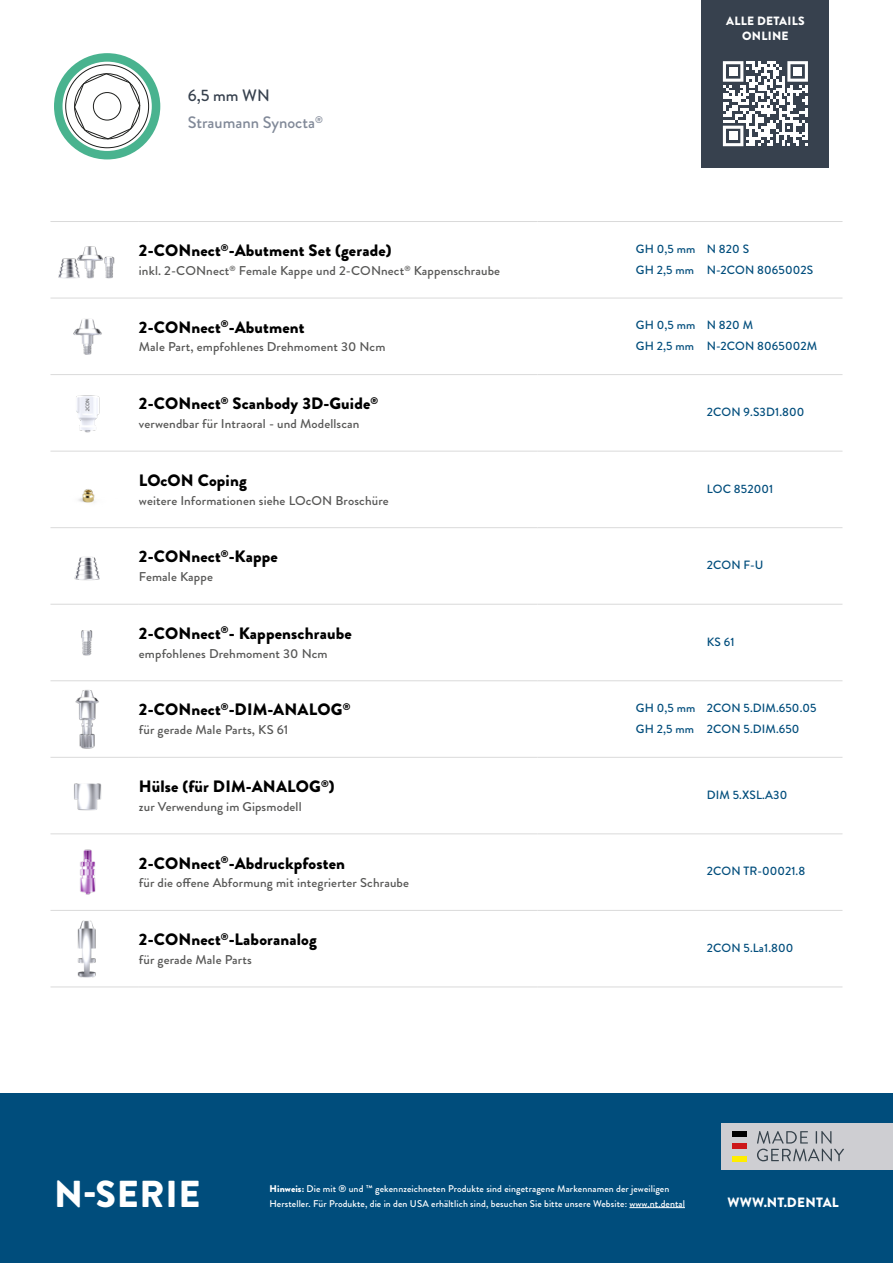
<style>
.page{position:relative;width:893px;height:1263px;background:#fff}
.page>*{position:absolute;margin:0;border:0;box-sizing:border-box;transform-origin:0 0}
.t1{font:900 37.5px "Brandon Grotesque";letter-spacing:.02em;color:#fff}
.Artikel{font:900 16.5px "Brandon Grotesque";letter-spacing:.01em;color:#000}
.t2{font:500 16.5px "Brandon Grotesque";color:#818998}
.t3{font:500 16.5px "Brandon Grotesque";color:#37414e}
.t4{font:900 13.5px "Brandon Grotesque";letter-spacing:.02em;color:#fff}
.Artikel_Zusatz{font:500 12.75px "Brandon Grotesque";letter-spacing:.01em;color:#575756}
.t5{font:500 12px "Brandon Grotesque";letter-spacing:.01em;color:#004d7c}
.t6{font:900 12px/14.4px "Brandon Grotesque";letter-spacing:.02em;color:#fff;text-align:center}
.t7{font:500 9.75px/15px "Brandon Grotesque";letter-spacing:.01em;color:#fff}
.s1{font-weight:900}
</style>
<div class="page">
<div style="left:0;top:1093px;width:893px;height:170px;background:#004d7c"></div>
<div style="left:702px;top:0;width:127px;height:167px;background:#37414e"></div>
<div style="left:721px;top:1123px;width:172px;height:47px;background:#ceced2"></div>
<div style="left:731px;top:1131px;width:15px;height:5px;background:#000"></div>
<div style="left:731px;top:1144px;width:15px;height:5px;background:#cd1719"></div>
<div style="left:731px;top:1156px;width:15px;height:5px;background:#ffed00"></div>
<svg style="left:757px;top:1131px;width:87px;height:30px"></svg>
<hr style="left:629px;top:1207px;width:56px;height:1px;background:#fff">
<svg style="left:723px;top:61px;width:85px;height:85px"></svg>
<div style="left:729px;top:67px;width:8px;height:9px;background:#fff"></div>
<div style="left:793px;top:67px;width:9px;height:9px;background:#fff"></div>
<div style="left:729px;top:132px;width:8px;height:8px;background:#fff"></div>
<svg style="left:54px;top:53px;width:106px;height:106px"></svg>
<hr style="left:50px;top:221px;width:89px;height:1px;background:#dadada">
<hr style="left:139px;top:221px;width:398px;height:1px;background:#dadada">
<hr style="left:537px;top:221px;width:305px;height:1px;background:#dadada">
<hr style="left:50px;top:298px;width:89px;height:1px;background:#dadada">
<hr style="left:139px;top:298px;width:398px;height:1px;background:#dadada">
<hr style="left:537px;top:298px;width:305px;height:1px;background:#dadada">
<hr style="left:50px;top:374px;width:89px;height:1px;background:#dadada">
<hr style="left:139px;top:374px;width:398px;height:1px;background:#dadada">
<hr style="left:537px;top:374px;width:305px;height:1px;background:#dadada">
<hr style="left:50px;top:451px;width:89px;height:1px;background:#dadada">
<hr style="left:139px;top:451px;width:398px;height:1px;background:#dadada">
<hr style="left:537px;top:451px;width:305px;height:1px;background:#dadada">
<hr style="left:50px;top:527px;width:89px;height:1px;background:#dadada">
<hr style="left:139px;top:527px;width:398px;height:1px;background:#dadada">
<hr style="left:537px;top:527px;width:305px;height:1px;background:#dadada">
<hr style="left:50px;top:604px;width:89px;height:1px;background:#dadada">
<hr style="left:139px;top:604px;width:398px;height:1px;background:#dadada">
<hr style="left:537px;top:604px;width:305px;height:1px;background:#dadada">
<hr style="left:50px;top:680px;width:89px;height:1px;background:#dadada">
<hr style="left:139px;top:680px;width:398px;height:1px;background:#dadada">
<hr style="left:537px;top:680px;width:305px;height:1px;background:#dadada">
<hr style="left:50px;top:757px;width:89px;height:1px;background:#dadada">
<hr style="left:139px;top:757px;width:398px;height:1px;background:#dadada">
<hr style="left:537px;top:757px;width:305px;height:1px;background:#dadada">
<hr style="left:50px;top:833px;width:89px;height:1px;background:#dadada">
<hr style="left:139px;top:833px;width:398px;height:1px;background:#dadada">
<hr style="left:537px;top:833px;width:305px;height:1px;background:#dadada">
<hr style="left:50px;top:910px;width:89px;height:1px;background:#dadada">
<hr style="left:139px;top:910px;width:398px;height:1px;background:#dadada">
<hr style="left:537px;top:910px;width:305px;height:1px;background:#dadada">
<hr style="left:50px;top:986px;width:89px;height:1px;background:#dadada">
<hr style="left:139px;top:986px;width:398px;height:1px;background:#dadada">
<hr style="left:537px;top:986px;width:305px;height:1px;background:#dadada">
<img style="left:58px;top:246px;width:57px;height:33px">
<img style="left:73px;top:319px;width:29px;height:36px">
<img style="left:76px;top:395px;width:24px;height:38px">
<img style="left:78px;top:489px;width:17px;height:14px">
<img style="left:74px;top:556px;width:26px;height:25px">
<img style="left:81px;top:630px;width:12px;height:26px">
<img style="left:75px;top:689px;width:24px;height:60px">
<img style="left:74px;top:783px;width:28px;height:28px">
<img style="left:80px;top:849px;width:16px;height:46px">
<img style="left:77px;top:920px;width:19px;height:58px">
<p class="t3" style="left:188px;top:84px;width:83px">6,5 mm WN</p>
<p class="t2" style="left:188px;top:111px;width:137px">Straumann Synocta<sup>®</sup></p>
<p class="Artikel" style="left:139px;top:239px;width:254px">2-CONnect<sup>®</sup>-Abutment Set (gerade)</p>
<p class="Artikel_Zusatz" style="left:139px;top:262px;width:363px">inkl. 2-CONnect<sup>®</sup> Female Kappe und 2-CONnect<sup>®</sup> Kappenschraube</p>
<p class="Artikel" style="left:139px;top:315px;width:167px">2-CONnect<sup>®</sup>-Abutment</p>
<p class="Artikel_Zusatz" style="left:139px;top:338px;width:248px">Male Part, empfohlenes Drehmoment 30 Ncm</p>
<p class="Artikel" style="left:139px;top:392px;width:241px">2-CONnect<sup>®</sup> Scanbody 3D-Guide<sup>®</sup></p>
<p class="Artikel_Zusatz" style="left:139px;top:415px;width:222px">verwendbar für Intraoral - und Modellscan</p>
<p class="Artikel" style="left:139px;top:468px;width:109px">LOcON Coping</p>
<p class="Artikel_Zusatz" style="left:139px;top:491px;width:251px">weitere Informationen siehe LOcON Broschüre</p>
<p class="Artikel" style="left:139px;top:545px;width:140px">2-CONnect<sup>®</sup>-Kappe</p>
<p class="Artikel_Zusatz" style="left:139px;top:568px;width:76px">Female Kappe</p>
<p class="Artikel" style="left:139px;top:621px;width:214px">2-CONnect<sup>®</sup>- Kappenschraube</p>
<p class="Artikel_Zusatz" style="left:139px;top:644px;width:190px">empfohlenes Drehmoment 30 Ncm</p>
<p class="Artikel" style="left:139px;top:698px;width:213px">2-CONnect<sup>®</sup>-DIM-ANALOG<sup>®</sup></p>
<p class="Artikel_Zusatz" style="left:139px;top:721px;width:151px">für gerade Male Parts, KS 61</p>
<p class="Artikel" style="left:139px;top:775px;width:197px">Hülse (für DIM-ANALOG<sup>®</sup>)</p>
<p class="Artikel_Zusatz" style="left:139px;top:797px;width:164px">zur Verwendung im Gipsmodell</p>
<p class="Artikel" style="left:139px;top:851px;width:208px">2-CONnect<sup>®</sup>-Abdruckpfosten</p>
<p class="Artikel_Zusatz" style="left:139px;top:874px;width:272px">für die offene Abformung mit integrierter Schraube</p>
<p class="Artikel" style="left:139px;top:928px;width:180px">2-CONnect<sup>®</sup>-Laboranalog</p>
<p class="Artikel_Zusatz" style="left:139px;top:951px;width:114px">für gerade Male Parts</p>
<p class="t6" style="left:726px;top:14px;width:80px">ALLE DETAILS<br>ONLINE</p>
<p class="t5" style="left:636px;top:240px;width:61px">GH 0,5 mm</p>
<p class="t5" style="left:707px;top:240px;width:44px">N 820 S</p>
<p class="t5" style="left:636px;top:261px;width:60px">GH 2,5 mm</p>
<p class="t5" style="left:707px;top:261px;width:108px">N-2CON 8065002S</p>
<p class="t5" style="left:636px;top:317px;width:61px">GH 0,5 mm</p>
<p class="t5" style="left:707px;top:317px;width:48px">N 820 M</p>
<p class="t5" style="left:636px;top:338px;width:60px">GH 2,5 mm</p>
<p class="t5" style="left:707px;top:338px;width:112px">N-2CON 8065002M</p>
<p class="t5" style="left:707px;top:404px;width:99px">2CON 9.S3D1.800</p>
<p class="t5" style="left:707px;top:480px;width:68px">LOC 852001</p>
<p class="t5" style="left:707px;top:557px;width:58px">2CON F-U</p>
<p class="t5" style="left:707px;top:633px;width:29px">KS 61</p>
<p class="t5" style="left:636px;top:699px;width:61px">GH 0,5 mm</p>
<p class="t5" style="left:707px;top:699px;width:111px">2CON 5.DIM.650.05</p>
<p class="t5" style="left:636px;top:720px;width:60px">GH 2,5 mm</p>
<p class="t5" style="left:707px;top:720px;width:94px">2CON 5.DIM.650</p>
<p class="t5" style="left:707px;top:786px;width:82px">DIM 5.XSL.A30</p>
<p class="t5" style="left:707px;top:863px;width:100px">2CON TR-00021.8</p>
<p class="t5" style="left:707px;top:939px;width:88px">2CON 5.La1.800</p>
<h1 class="t1" style="left:54px;top:1167px;width:148px">N-SERIE</h1>
<p class="t7" style="left:270px;top:1181px;width:417px"><span class="s1">Hinweis:</span> Die mit ® und ™ gekennzeichneten Produkte sind eingetragene Markennamen der jeweiligen<br>Hersteller. Für Produkte, die in den USA erhältlich sind, besuchen Sie bitte unsere Website: www.nt.dental</p>
<p class="t4" style="left:728px;top:1192px;width:113px">WWW.NT.DENTAL</p>
</div>
